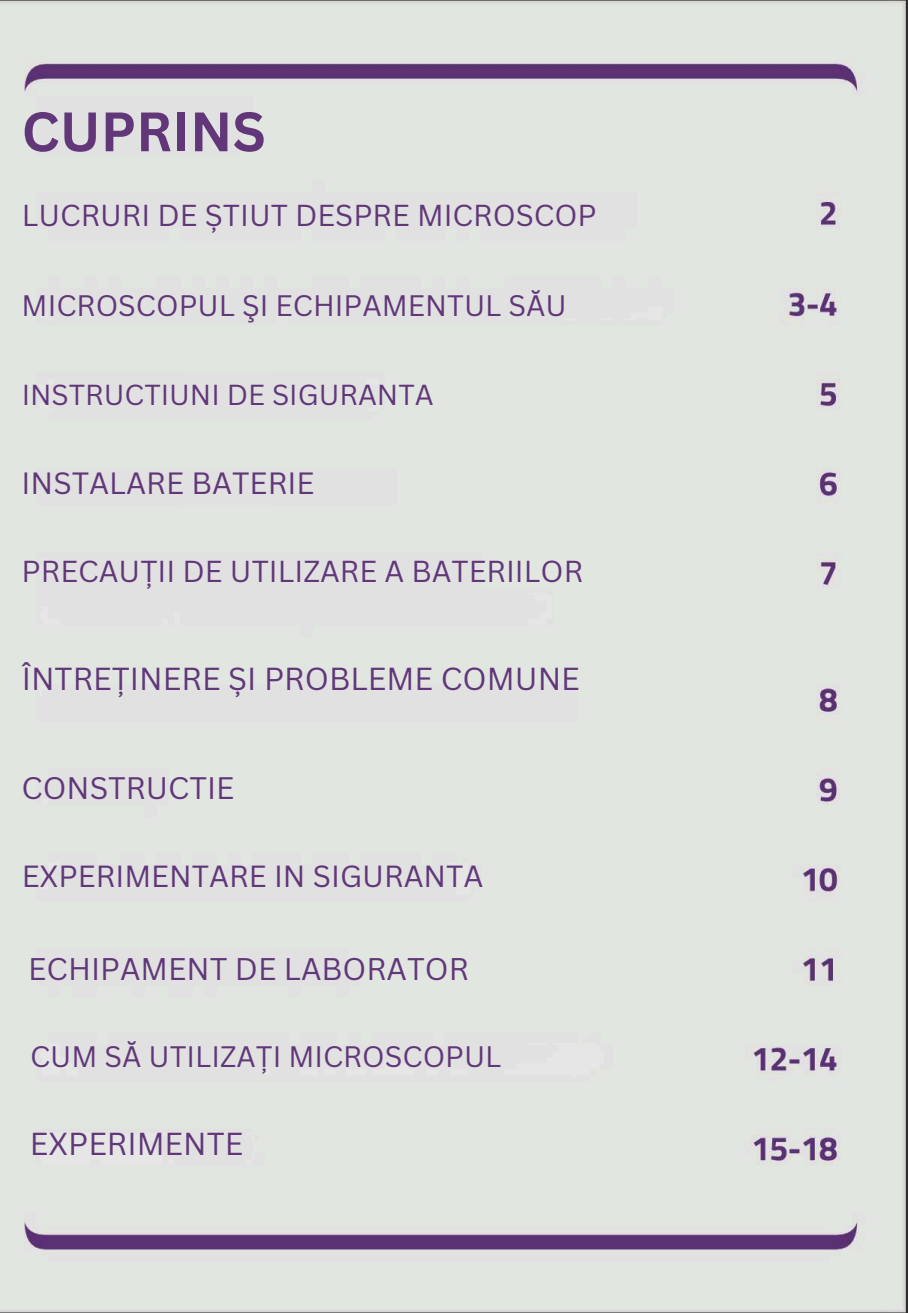
<style>
.page{position:relative;width:908px;height:1313px;background:#fff}
.page>*{position:absolute;margin:0;border:0;box-sizing:border-box;transform-origin:0 0}
.t1{font:700 54.2px "Canva Sans";color:#613779}
.t2{font:31px "Canva Sans";color:#613779}
.t3{font:30.9px "Canva Sans";color:#613779}
.t4{font:30.5px "Canva Sans";color:#613779}
.t5{font:30.3px "Canva Sans";color:#613779}
.t6{font:29.9px "Canva Sans";color:#613779}
.t7{font:29.7px "Canva Sans";color:#613779}
.t8{font:29.5px "Canva Sans";color:#613779}
.t9{font:28.8px "Canva Sans";color:#613779}
.t10{font:28.2px "Canva Sans";color:#613779}
</style>
<div class="page">
<div style="left:0;top:0;width:908px;height:1312px;background:#e1e6e1"></div>
<h1 class="t1" style="left:22px;top:93px;width:245px">CUPRINS</h1>
<p class="t8" style="left:22px;top:194px;width:576px">LUCRURI DE ȘTIUT DESPRE MICROSCOP</p>
<p class="t9" style="left:22px;top:285px;width:546px">MICROSCOPUL ŞI ECHIPAMENTUL SĂU</p>
<p class="t10" style="left:22px;top:375px;width:413px">INSTRUCTIUNI DE SIGURANTA</p>
<p class="t6" style="left:22px;top:462px;width:294px">INSTALARE BATERIE</p>
<p class="t8" style="left:22px;top:550px;width:563px">PRECAUȚII DE UTILIZARE A BATERIILOR</p>
<p class="t2" style="left:22px;top:656px;width:559px">ÎNTREȚINERE ȘI PROBLEME COMUNE</p>
<p class="t5" style="left:22px;top:767px;width:214px">CONSTRUCTIE</p>
<p class="t7" style="left:22px;top:855px;width:463px">EXPERIMENTARE IN SIGURANTA</p>
<p class="t4" style="left:28px;top:947px;width:442px">ECHIPAMENT DE LABORATOR</p>
<p class="t9" style="left:30px;top:1035px;width:473px">CUM SĂ UTILIZAȚI MICROSCOPUL</p>
<p class="t3" style="left:30px;top:1122px;width:215px">EXPERIMENTE</p>
</div>
